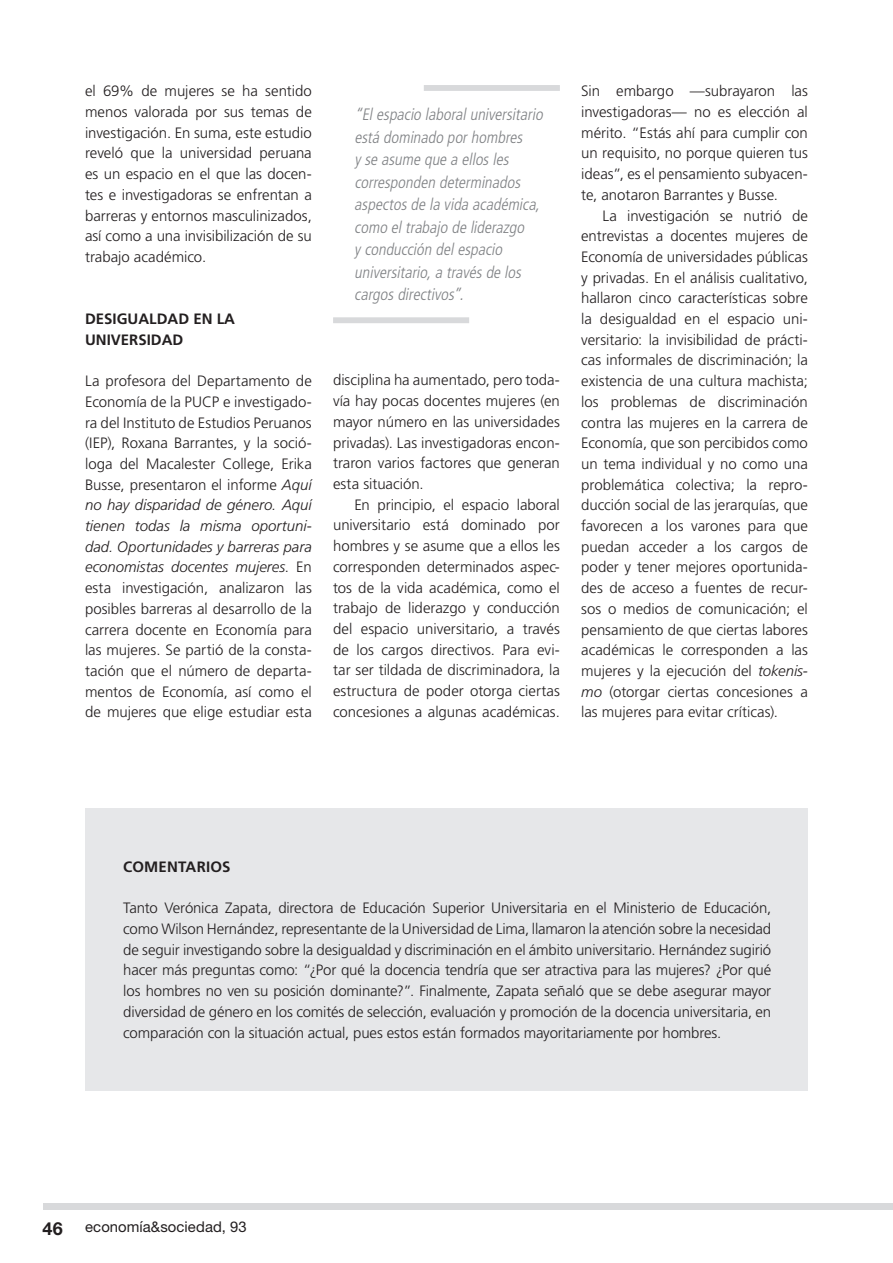
<style>
.page{position:relative;width:893px;height:1263px;background:#fff}
.page>*{position:absolute;margin:0;border:0;box-sizing:border-box;transform-origin:0 0}
.t1{font:italic 300 condensed 16.5px/22.5px "Frutiger LT Std";color:#808285}
.t2{font:300 15px/20.7px "Frutiger LT Std";color:#231f20;text-align:justify}
.t3{font:700 15px/20.7px "Frutiger LT Std";color:#231f20}
.t4{font:14.85px "Helvetica Neue LT Std";letter-spacing:.005em;color:#231f20}
.s1{font-style:italic}
.s2{font-weight:700;font-size:18px}
</style>
<div class="page">
<svg style="left:333px;top:85px;width:227px;height:238px"></svg>
<div style="left:43px;top:1203px;width:850px;height:7px;background:#d8d9db"></div>
<div style="left:85px;top:808px;width:723px;height:282px;background:#e6e7e9"></div>
<p class="t2" style="left:85px;top:81px;width:228px">el 69% de mujeres se ha sentido menos valorada por sus temas de investigación. En suma, este estudio reveló que la universidad peruana es un espacio en el que las docen&shy;tes e investigadoras se enfrentan a barreras y entornos masculinizados, así como a una invisibilización de su trabajo académico.</p>
<p class="t3" style="left:85px;top:308px;width:152px">DESIGUALDAD EN LA<br>UNIVERSIDAD</p>
<p class="t2" style="left:85px;top:371px;width:228px">La profesora del Departamento de Economía de la PUCP e investigado&shy;ra del Instituto de Estudios Peruanos (IEP), Roxana Barrantes, y la soció&shy;loga del Macalester College, Erika Busse, presentaron el informe <span class="s1">Aquí no hay disparidad de género. Aquí tienen todas la misma oportuni&shy;dad. Oportunidades y barreras para economistas docentes mujeres</span>. En esta investigación, analizaron las posibles barreras al desarrollo de la carrera docente en Economía para las mujeres. Se partió de la consta&shy;tación que el número de departa&shy;mentos de Economía, así como el de mujeres que elige estudiar esta</p>
<p class="t1" style="left:354px;top:104px;width:193px">“Elespacio laboraluniversitario está dominado porhombres yse asume que a ellosles corresponden determinados aspectosde la vida académica, como eltrabajo de liderazgo yconducción delespacio universitario,a travésde los cargosdirectivos”.</p>
<p class="t2" style="left:333px;top:370px;width:228px">disciplina ha aumentado, pero toda&shy;vía hay pocas docentes mujeres (en mayor número en las universidades privadas). Las investigadoras encon&shy;traron varios factores que generan esta situación.</p>
<p class="t2" style="left:333px;top:494px;width:228px;text-indent:21px">En principio, el espacio laboral universitario está dominado por hombres y se asume que a ellos les corresponden determinados aspec&shy;tos de la vida académica, como el trabajo de liderazgo y conducción del espacio universitario, a través de los cargos directivos. Para evi&shy;tar ser tildada de discriminadora, la estructura de poder otorga ciertas concesiones a algunas académicas.</p>
<p class="t2" style="left:581px;top:81px;width:228px">Sin embargo —subrayaron las investigadoras— no es elección al mérito. “Estás ahí para cumplir con un requisito, no porque quieren tus ideas”, es el pensamiento subyacen&shy;te, anotaron Barrantes y Busse.</p>
<p class="t2" style="left:581px;top:205px;width:228px;text-indent:21px">La investigación se nutrió de entrevistas a docentes mujeres de Economía de universidades públicas y privadas. En el análisis cualitativo, hallaron cinco características sobre la desigualdad en el espacio uni&shy;versitario: la invisibilidad de prácti&shy;cas informales de discriminación; la existencia de una cultura machista; los problemas de discriminación contra las mujeres en la carrera de Economía, que son percibidos como un tema individual y no como una problemática colectiva; la repro&shy;ducción social de las jerarquías, que favorecen a los varones para que puedan acceder a los cargos de poder y tener mejores oportunida&shy;des de acceso a fuentes de recur&shy;sos o medios de comunicación; el pensamiento de que ciertas labores académicas le corresponden a las mujeres y la ejecución del <span class="s1">tokenis&shy;mo</span> (otorgar ciertas concesiones a las mujeres para evitar críticas).</p>
<p class="t3" style="left:123px;top:856px;width:109px">COMENTARIOS</p>
<p class="t2" style="left:123px;top:898px;width:650px">Tanto Verónica Zapata, directora de Educación Superior Universitaria en el Ministerio de Educación, como Wilson Hernández, representante de la Universidad de Lima, llamaron la atención sobre la necesidad de seguir investigando sobre la desigualdad y discriminación en el ámbito universitario. Hernández sugirió hacer más preguntas como: “¿Por qué la docencia tendría que ser atractiva para las mujeres? ¿Por qué los hombres no ven su posición dominante?”. Finalmente, Zapata señaló que se debe asegurar mayor diversidad de género en los comités de selección, evaluación y promoción de la docencia universitaria, en comparación con la situación actual, pues estos están formados mayoritariamente por hombres.</p>
<p class="t4" style="left:43px;top:1218px;width:206px"><span class="s2">46</span> economía&amp;sociedad, 93</p>
</div>
